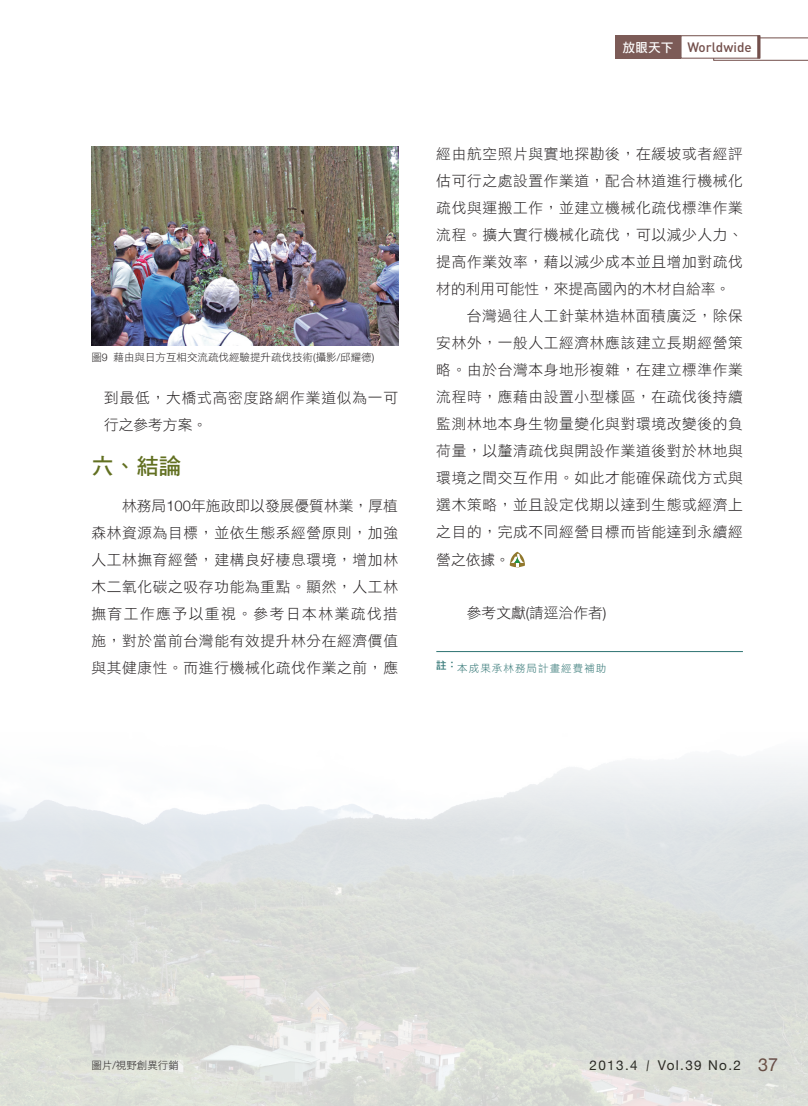
<style>
.page{position:relative;width:808px;height:1106px;background:#fff}
.page>*{position:absolute;margin:0;border:0;box-sizing:border-box;transform-origin:0 0}
.中標{font:22.5px "DF Hei Std W7";color:#627021}
.內文{font:14.7px/27px "DF Hei Std W3";letter-spacing:.045em;color:#231f20;text-align:justify}
.內文-2{font:14.7px "DF Hei Std W3";color:#231f20}
.t1{font:13.5px "Helvetica Neue";letter-spacing:.1em;color:#231f20}
.t2{font:500 13.5px "DIN";color:#734f4b}
.圖說{font:10.5px "DF Hei Std W3";color:#231f20}
.圖說2{font:10.5px "DF Hei Std W3";letter-spacing:.1em;color:#2e7372}
.圖說2-2{font:10.5px "DF Hei Std W3";color:#231f20}
.s1{font-family:"Helvetica Neue";font-weight:300}
.s2{font-family:"DF Hei Std W7";font-weight:400;font-size:12.75px;color:#fff}
.s3{font-size:18px;color:#734f4b}
</style>
<div class="page">
<svg style="left:713px;top:38px;width:95px;height:23px"></svg>
<div style="left:681px;top:35px;width:79px;height:23px;background:#fff;border:1px solid #734f4b"></div>
<div style="left:615px;top:35px;width:66px;height:23px;background:#7c5b57"></div>
<hr style="left:757px;top:35px;width:3px;height:23px;background:#734f4b">
<img style="left:0;top:762px;width:808px;height:344px">
<svg style="left:509px;top:552px;width:16px;height:16px"></svg>
<img style="left:91px;top:147px;width:307px;height:198px">
<hr style="left:436px;top:651px;width:307px;height:1px;background:#2e7372">
<svg style="left:644px;top:1060px;width:7px;height:11px"></svg>
<p class="圖說" style="left:91px;top:351px;width:284px">圖<span class="s1">9</span> 藉由與日方互相交流疏伐經驗提升疏伐技術<span class="s1">(</span>攝影<span class="s1">/</span>邱耀德<span class="s1">)</span></p>
<p class="內文" style="left:104px;top:383px;width:295px">到最低，大橋式高密度路網作業道似為一可行之參考方案。</p>
<p class="中標" style="left:91px;top:453px;width:91px">六、結論</p>
<p class="內文" style="left:91px;top:491px;width:308px;text-indent:31px">林務局<span class="s1">100</span>年施政即以發展優質林業，厚植森林資源為目標，並依生態系經營原則，加強人工林撫育經營，建構良好棲息環境，增加林木二氧化碳之吸存功能為重點。顯然，人工林撫育工作應予以重視。參考日本林業疏伐措施，對於當前台灣能有效提升林分在經濟價值與其健康性。而進行機械化疏伐作業之前，應</p>
<p class="t2" style="left:623px;top:38px;width:131px"><span class="s2">放眼天下</span> Worldwide</p>
<p class="內文" style="left:436px;top:140px;width:308px">經由航空照片與實地探勘後，在緩坡或者經評估可行之處設置作業道，配合林道進行機械化疏伐與運搬工作，並建立機械化疏伐標準作業流程。擴大實行機械化疏伐，可以減少人力、提高作業效率，藉以減少成本並且增加對疏伐材的利用可能性，來提高國內的木材自給率。</p>
<p class="內文" style="left:436px;top:302px;width:308px;text-indent:31px">台灣過往人工針葉林造林面積廣泛，除保安林外，一般人工經濟林應該建立長期經營策略。由於台灣本身地形複雜，在建立標準作業流程時，應藉由設置小型樣區，在疏伐後持續監測林地本身生物量變化與對環境改變後的負荷量，以釐清疏伐與開設作業道後對於林地與環境之間交互作用。如此才能確保疏伐方式與選木策略，並且設定伐期以達到生態或經濟上之目的，完成不同經營目標而皆能達到永續經營之依據。</p>
<p class="內文-2" style="left:467px;top:605px;width:141px">參考文獻<span class="s1">(</span>請逕洽作者<span class="s1">)</span></p>
<p class="圖說2" style="left:436px;top:662px;width:172px"><sup>註：</sup>本成果承林務局計畫經費補助</p>
<p class="圖說2-2" style="left:91px;top:1059px;width:89px">圖片<span class="s1">/</span>視野創異行銷</p>
<p class="t1" style="left:590px;top:1057px;width:50px">2013.4</p>
<p class="t1" style="left:658px;top:1057px;width:122px">Vol.39 No.2 <span class="s3">37</span></p>
</div>
